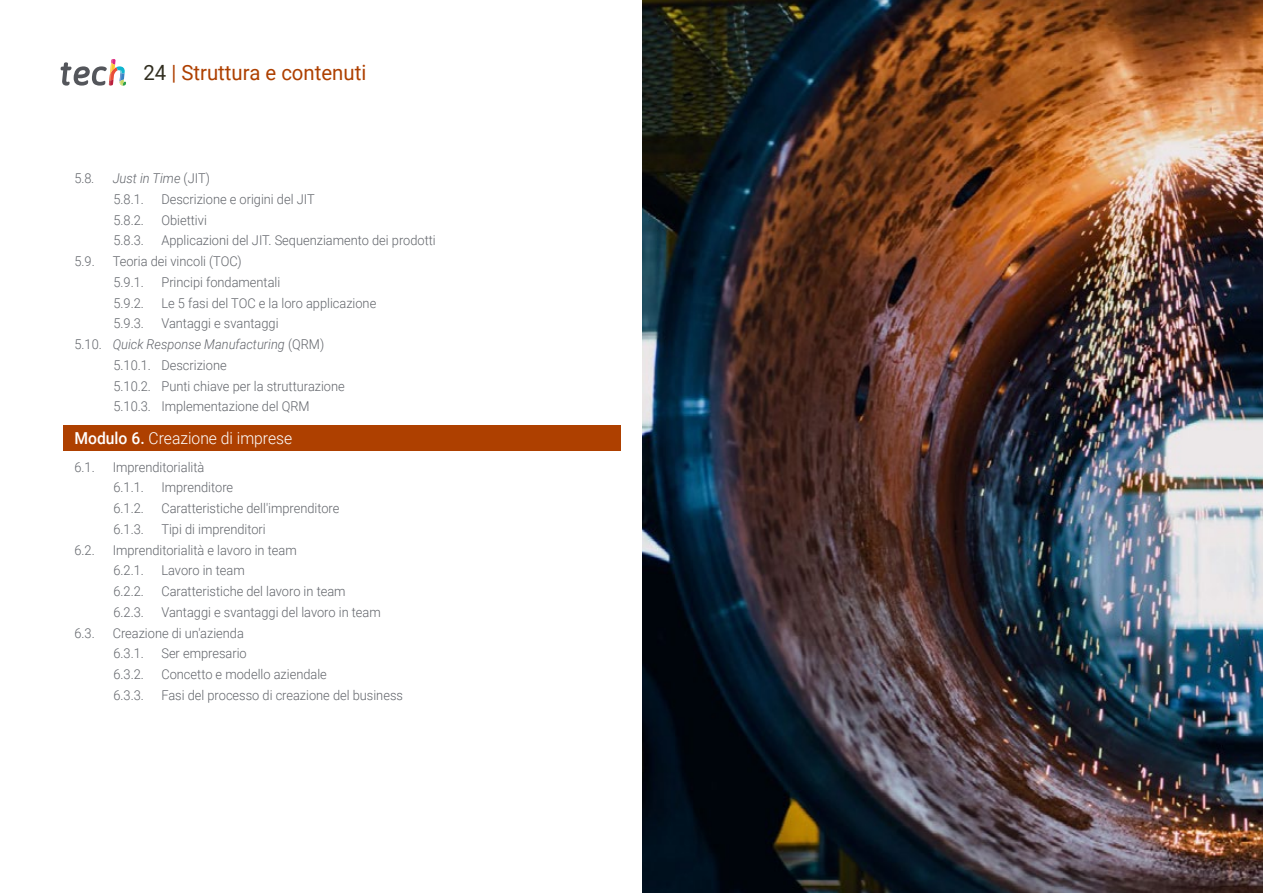
<style>
.page{position:relative;width:1263px;height:893px;background:#fff}
.page>*{position:absolute;margin:0;border:0;box-sizing:border-box;transform-origin:0 0}
.t1{font:21px "Roboto";color:#ae4000}
.t2{font:300 16.5px "Roboto";color:#fff;scale:.95 1}
.t3{font:300 13.5px/20.7px "Roboto";color:#61646a;scale:.95 1}
.t4{font:italic 300 13.5px "Roboto";color:#61646a;scale:.95 1}
.s1{color:#312e20}
.s2{font-style:italic}
.s3{font-style:normal}
.s4{font-weight:500}
</style>
<div class="page">
<svg style="left:61px;top:59px;width:65px;height:27px"></svg>
<div style="left:63px;top:426px;width:558px;height:25px;background:#ae4000"></div>
<img style="left:642px;top:0;width:621px;height:893px">
<h1 class="t1" style="left:144px;top:57px;width:224px"><span class="s1">24</span> | Struttura e contenuti</h1>
<p class="t3" style="left:74px;top:167px;width:23px">5.8<span class="s2">.</span></p>
<p class="t3" style="left:113px;top:167px;width:104px"><span class="s2">Just in Time</span> (JIT)<br>5.8.1.</p>
<p class="t3" style="left:161px;top:188px;width:163px">Descrizione e origini del JIT</p>
<p class="t3" style="left:113px;top:209px;width:34px">5.8.2.</p>
<p class="t3" style="left:161px;top:209px;width:49px">Obiettivi</p>
<p class="t3" style="left:113px;top:230px;width:34px">5.8.3.</p>
<p class="t3" style="left:161px;top:230px;width:290px">Applicazioni del JIT. Sequenziamento dei prodotti</p>
<p class="t3" style="left:74px;top:250px;width:23px">5.9.</p>
<p class="t3" style="left:113px;top:250px;width:137px">Teoria dei vincoli (TOC)<br>5.9.1.</p>
<p class="t3" style="left:161px;top:271px;width:127px">Principi fondamentali</p>
<p class="t3" style="left:113px;top:292px;width:34px">5.9.2.</p>
<p class="t3" style="left:161px;top:292px;width:228px">Le 5 fasi del TOC e la loro applicazione</p>
<p class="t3" style="left:113px;top:313px;width:34px">5.9.3.</p>
<p class="t3" style="left:161px;top:313px;width:125px">Vantaggi e svantaggi</p>
<p class="t4" style="left:74px;top:335px;width:264px"><span class="s3">5.10.</span> Quick Response Manufacturing <span class="s3">(QRM)</span></p>
<p class="t3" style="left:113px;top:354px;width:121px">5.10.1. Descrizione</p>
<p class="t3" style="left:113px;top:375px;width:245px">5.10.2. Punti chiave per la strutturazione</p>
<p class="t3" style="left:113px;top:396px;width:208px">5.10.3. Implementazione del QRM</p>
<p class="t2" style="left:74px;top:427px;width:231px"><span class="s4">Modulo 6.</span> Creazione di imprese</p>
<p class="t3" style="left:74px;top:456px;width:23px">6.1.</p>
<p class="t3" style="left:113px;top:456px;width:98px">Imprenditorialità<br>6.1.1.</p>
<p class="t3" style="left:161px;top:477px;width:77px">Imprenditore</p>
<p class="t3" style="left:113px;top:497px;width:34px">6.1.2.</p>
<p class="t3" style="left:161px;top:497px;width:189px">Caratteristiche dell'imprenditore</p>
<p class="t3" style="left:113px;top:518px;width:34px">6.1.3.</p>
<p class="t3" style="left:161px;top:518px;width:111px">Tipi di imprenditori</p>
<p class="t3" style="left:74px;top:539px;width:23px">6.2.</p>
<p class="t3" style="left:113px;top:539px;width:195px">Imprenditorialità e lavoro in team<br>6.2.1.</p>
<p class="t3" style="left:161px;top:560px;width:89px">Lavoro in team</p>
<p class="t3" style="left:113px;top:580px;width:34px">6.2.2.</p>
<p class="t3" style="left:161px;top:580px;width:195px">Caratteristiche del lavoro in team</p>
<p class="t3" style="left:113px;top:601px;width:34px">6.2.3.</p>
<p class="t3" style="left:161px;top:601px;width:232px">Vantaggi e svantaggi del lavoro in team</p>
<p class="t3" style="left:74px;top:622px;width:23px">6.3.</p>
<p class="t3" style="left:113px;top:622px;width:140px">Creazione di un'azienda<br>6.3.1.</p>
<p class="t3" style="left:161px;top:643px;width:91px">Ser empresario</p>
<p class="t3" style="left:113px;top:663px;width:34px">6.3.2.</p>
<p class="t3" style="left:161px;top:663px;width:176px">Concetto e modello aziendale</p>
<p class="t3" style="left:113px;top:684px;width:34px">6.3.3.</p>
<p class="t3" style="left:161px;top:684px;width:256px">Fasi del processo di creazione del business</p>
</div>
